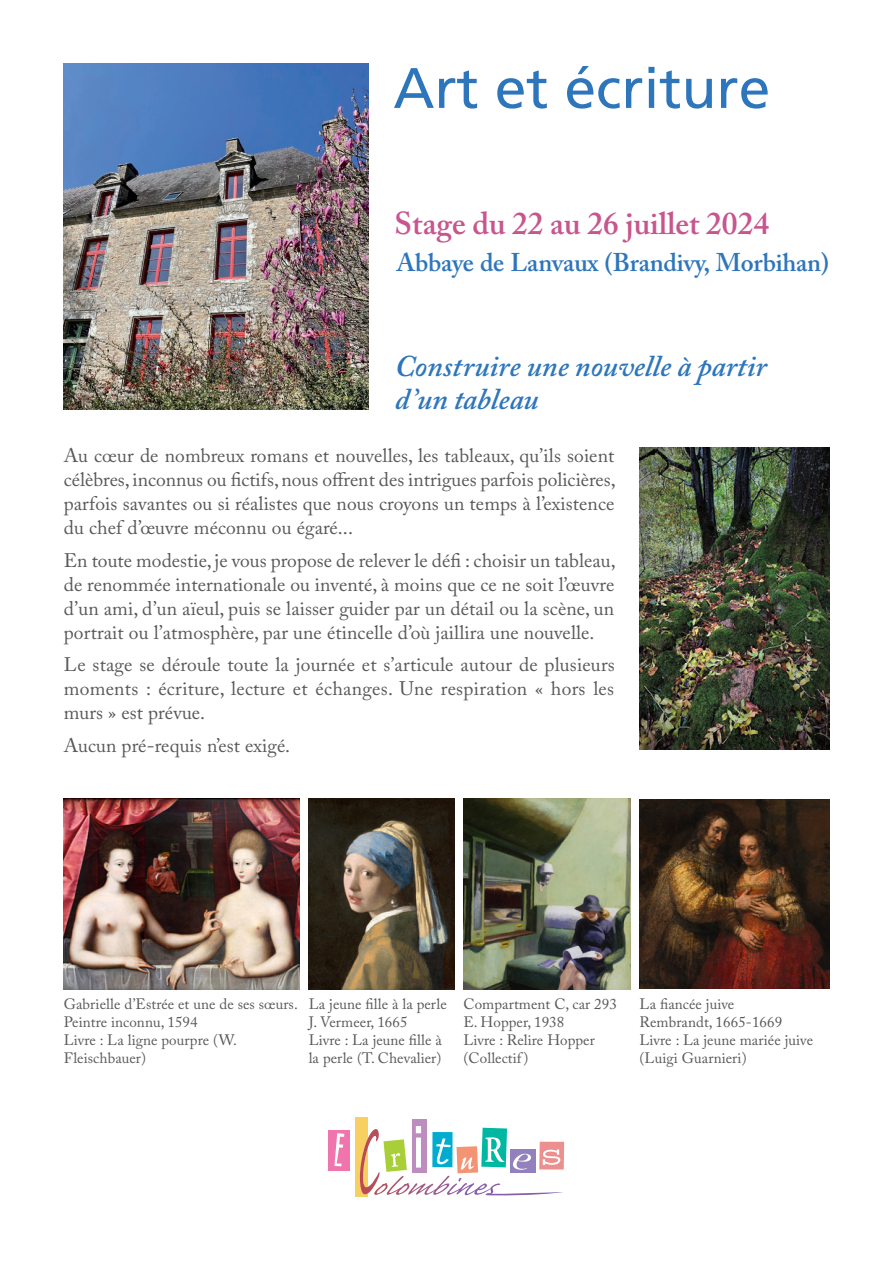
<style>
.page{position:relative;width:893px;height:1263px;background:#fff}
.page>*{position:absolute;margin:0;border:0;box-sizing:border-box;transform-origin:0 0}
.t1{font:57px "Frutiger CE";color:#2e76bc}
.t2{font:600 31.5px "Adobe Caslon Pro";color:#c8568e}
.t3{font:italic 600 30px/33px "Adobe Caslon Pro";color:#2e76bc}
.t4{font:600 25.5px "Adobe Caslon Pro";letter-spacing:-.01em;color:#2e76bc}
.courant_century_goth{font:19.5px/24px "Adobe Caslon Pro";letter-spacing:.005em;color:#57585a;text-align:justify}
.courant_century_goth-2{font:15px/18px "Adobe Caslon Pro";letter-spacing:.005em;color:#57585a}
</style>
<div class="page">
<img style="left:64px;top:64px;width:305px;height:345px">
<div style="left:356px;top:1117px;width:12px;height:80px;background:#f7d061"></div>
<div style="left:329px;top:1129px;width:21px;height:41px;background:#f175ad"></div>
<div style="left:412px;top:1119px;width:15px;height:54px;background:#be8dbf"></div>
<svg style="left:334px;top:1133px;width:10px;height:33px"></svg>
<svg style="left:360px;top:1126px;width:204px;height:69px"></svg>
<img style="left:639px;top:448px;width:190px;height:301px">
<img style="left:64px;top:798px;width:236px;height:191px">
<img style="left:639px;top:800px;width:190px;height:188px">
<img style="left:309px;top:798px;width:145px;height:191px">
<img style="left:464px;top:798px;width:166px;height:191px">
<p class="t1" style="left:393px;top:55px;width:378px">Art et écriture</p>
<p class="t2" style="left:394px;top:205px;width:376px">Stage du 22 au 26 juillet 2024</p>
<p class="t4" style="left:396px;top:247px;width:434px">Abbaye de Lanvaux (Brandivy, Morbihan)</p>
<p class="t3" style="left:395px;top:349px;width:373px">Construire une nouvelle à partir d’un tableau</p>
<p class="courant_century_goth" style="left:64px;top:443px;width:554px">Au cœur de nombreux romans et nouvelles, les tableaux, qu’ils soient célèbres, inconnus ou fictifs, nous offrent des intrigues parfois policières, parfois savantes ou si réalistes que nous croyons un temps à l’existence du chef d’œuvre méconnu ou égaré...</p>
<p class="courant_century_goth" style="left:64px;top:548px;width:553px">En toute modestie, je vous propose de relever le défi : choisir un tableau, de renommée internationale ou inventé, à moins que ce ne soit l’œuvre d’un ami, d’un aïeul, puis se laisser guider par un détail ou la scène, un portrait ou l’atmosphère, par une étincelle d’où jaillira une nouvelle.</p>
<p class="courant_century_goth" style="left:64px;top:652px;width:552px">Le stage se déroule toute la journée et s’articule autour de plusieurs moments : écriture, lecture et échanges. Une respiration « hors les murs » est prévue.</p>
<p class="courant_century_goth" style="left:64px;top:733px;width:228px">Aucun pré-requis n’est exigé.</p>
<p class="courant_century_goth-2" style="left:64px;top:995px;width:236px">Gabrielle d’Estrée et une de ses sœurs.<br>Peintre inconnu, 1594<br>Livre : La ligne pourpre (W.<br>Fleischbauer)</p>
<p class="courant_century_goth-2" style="left:309px;top:995px;width:140px">La jeune fille à la perle<br>J. Vermeer, 1665<br>Livre : La jeune fille à la perle (T. Chevalier)</p>
<p class="courant_century_goth-2" style="left:463px;top:995px;width:155px">Compartment C, car 293<br>E. Hopper, 1938<br>Livre : Relire Hopper (Collectif )</p>
<p class="courant_century_goth-2" style="left:639px;top:995px;width:175px">La fiancée juive<br>Rembrandt, 1665-1669<br>Livre : La jeune mariée juive (Luigi Guarnieri)</p>
</div>
